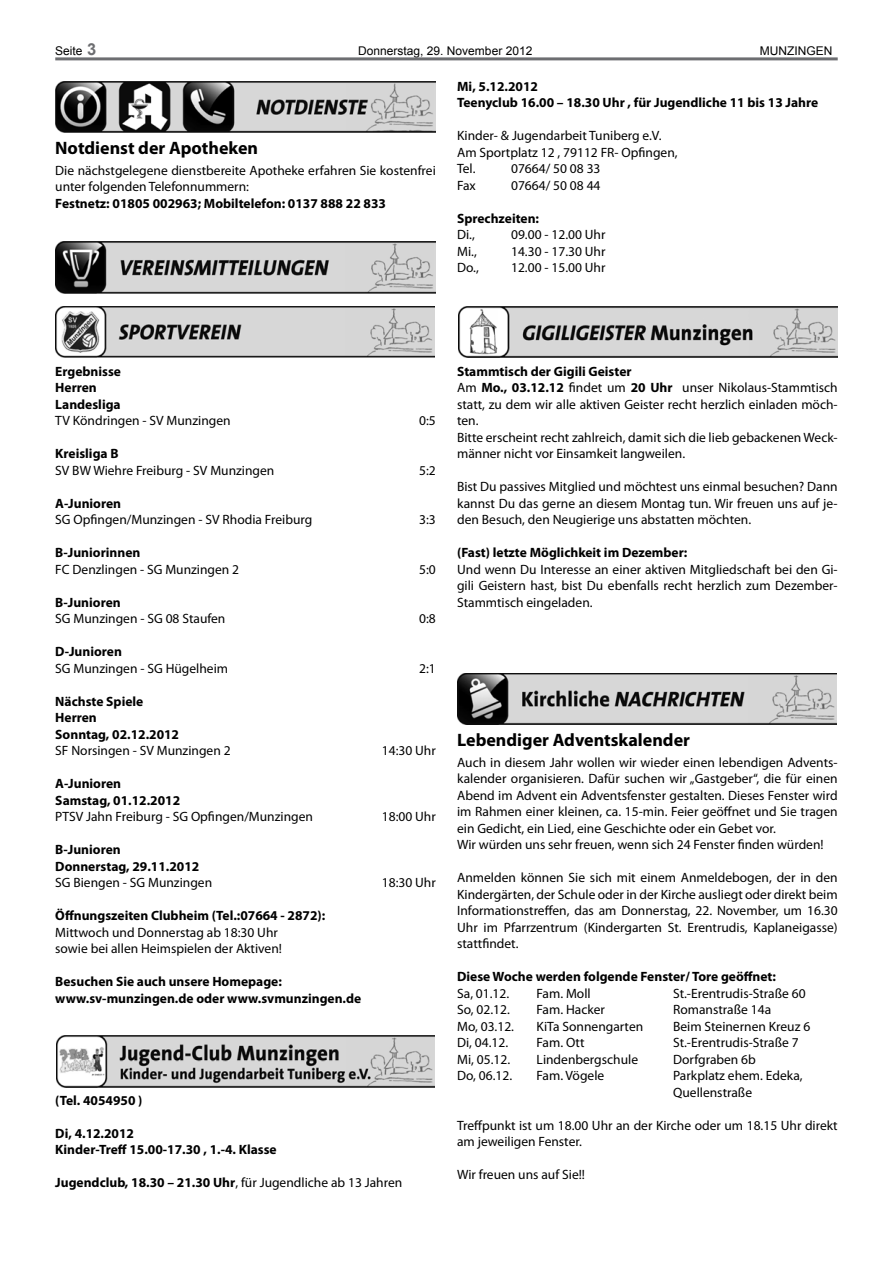
<style>
.page{position:relative;width:893px;height:1263px;background:#fff}
.page>*{position:absolute;margin:0;border:0;box-sizing:border-box;transform-origin:0 0}
.t1{font:700 18px "Myriad Pro";color:#000}
.t2{font:13.5px/16.5px "Myriad Pro";color:#000}
.t3{font:700 13.5px/16.5px "Myriad Pro";color:#000}
.t4{font:12px "Arial";color:#000}
.s1{font-weight:700;font-size:16.5px;color:#6d6e71}
.s2{font-weight:400}
.s3{font-weight:700}
</style>
<div class="page">
<hr style="left:55px;top:57px;width:783px;height:3px;background:#6d6e71">
<img style="left:55px;top:81px;width:380px;height:52px">
<img style="left:55px;top:242px;width:381px;height:51px">
<img style="left:56px;top:1036px;width:379px;height:51px">
<img style="left:458px;top:307px;width:379px;height:51px">
<img style="left:458px;top:674px;width:378px;height:51px">
<img style="left:56px;top:307px;width:379px;height:51px">
<p class="t4" style="left:55px;top:42px;width:43px">Seite <span class="s1">3</span></p>
<p class="t4" style="left:358px;top:42px;width:176px">Donnerstag, 29. November 2012</p>
<p class="t4" style="left:760px;top:42px;width:74px">MUNZINGEN</p>
<h1 class="t1" style="left:55px;top:136px;width:204px">Notdienst der Apotheken</h1>
<p class="t2" style="left:55px;top:162px;width:382px">Die nächstgelegene dienstbereite Apotheke erfahren Sie kostenfrei unter folgenden Telefonnummern:</p>
<p class="t3" style="left:55px;top:195px;width:332px">Festnetz: 01805 002963; Mobiltelefon: 0137 888 22 833</p>
<p class="t3" style="left:457px;top:78px;width:363px">Mi, 5.12.2012<br>Teenyclub 16.00 – 18.30 Uhr , für Jugendliche 11 bis 13 Jahre</p>
<p class="t2" style="left:457px;top:127px;width:222px">Kinder- &amp; Jugendarbeit Tuniberg e.V.<br>Am Sportplatz 12 , 79112 FR- Opfingen,<br>Tel.</p>
<p class="t2" style="left:511px;top:160px;width:91px">07664/ 50 08 33</p>
<p class="t2" style="left:457px;top:177px;width:20px">Fax</p>
<p class="t2" style="left:511px;top:177px;width:91px">07664/ 50 08 44</p>
<p class="t3" style="left:457px;top:210px;width:84px">Sprechzeiten:</p>
<p class="t2" style="left:457px;top:226px;width:19px">Di.,</p>
<p class="t2" style="left:511px;top:226px;width:96px">09.00 - 12.00 Uhr</p>
<p class="t2" style="left:457px;top:243px;width:21px">Mi.,</p>
<p class="t2" style="left:511px;top:243px;width:96px">14.30 - 17.30 Uhr</p>
<p class="t2" style="left:457px;top:259px;width:23px">Do.,</p>
<p class="t2" style="left:511px;top:259px;width:96px">12.00 - 15.00 Uhr</p>
<p class="t3" style="left:55px;top:363px;width:67px">Ergebnisse<br>Herren<br>Landesliga</p>
<p class="t2" style="left:55px;top:412px;width:177px">TV Köndringen - SV Munzingen</p>
<p class="t2" style="left:419px;top:412px;width:18px">0:5</p>
<p class="t3" style="left:55px;top:445px;width:65px">Kreisliga B</p>
<p class="t2" style="left:55px;top:462px;width:221px">SV BW Wiehre Freiburg - SV Munzingen</p>
<p class="t2" style="left:419px;top:462px;width:18px">5:2</p>
<p class="t3" style="left:55px;top:495px;width:67px">A-Junioren</p>
<p class="t2" style="left:55px;top:511px;width:259px">SG Opfingen/Munzingen - SV Rhodia Freiburg</p>
<p class="t2" style="left:419px;top:511px;width:18px">3:3</p>
<p class="t3" style="left:55px;top:544px;width:87px">B-Juniorinnen</p>
<p class="t2" style="left:55px;top:561px;width:185px">FC Denzlingen - SG Munzingen 2</p>
<p class="t2" style="left:419px;top:561px;width:18px">5:0</p>
<p class="t3" style="left:55px;top:594px;width:67px">B-Junioren</p>
<p class="t2" style="left:55px;top:610px;width:172px">SG Munzingen - SG 08 Staufen</p>
<p class="t2" style="left:419px;top:610px;width:18px">0:8</p>
<p class="t3" style="left:55px;top:643px;width:68px">D-Junioren</p>
<p class="t2" style="left:55px;top:660px;width:174px">SG Munzingen - SG Hügelheim</p>
<p class="t2" style="left:419px;top:660px;width:18px">2:1</p>
<p class="t3" style="left:55px;top:693px;width:125px">Nächste Spiele<br>Herren<br>Sonntag, 02.12.2012</p>
<p class="t2" style="left:55px;top:742px;width:177px">SF Norsingen - SV Munzingen 2</p>
<p class="t2" style="left:382px;top:742px;width:56px">14:30 Uhr</p>
<p class="t3" style="left:55px;top:775px;width:126px">A-Junioren<br>Samstag, 01.12.2012</p>
<p class="t2" style="left:55px;top:808px;width:259px">PTSV Jahn Freiburg - SG Opfingen/Munzingen</p>
<p class="t2" style="left:382px;top:808px;width:56px">18:00 Uhr</p>
<p class="t3" style="left:55px;top:841px;width:146px">B-Junioren<br>Donnerstag, 29.11.2012</p>
<p class="t2" style="left:55px;top:874px;width:158px">SG Biengen - SG Munzingen</p>
<p class="t2" style="left:382px;top:874px;width:56px">18:30 Uhr</p>
<p class="t3" style="left:55px;top:907px;width:272px">Öffnungszeiten Clubheim (Tel.:07664 - 2872):</p>
<p class="t2" style="left:55px;top:924px;width:228px">Mittwoch und Donnerstag ab 18:30 Uhr sowie bei allen Heimspielen der Aktiven!</p>
<p class="t3" style="left:55px;top:973px;width:308px">Besuchen Sie auch unsere Homepage: www.sv-munzingen.de oder www.svmunzingen.de</p>
<p class="t3" style="left:55px;top:1091px;width:89px">(Tel. 4054950 )</p>
<p class="t3" style="left:55px;top:1124px;width:223px">Di, 4.12.2012<br>Kinder-Treff 15.00-17.30 , 1.-4. Klasse</p>
<p class="t3" style="left:55px;top:1174px;width:349px">Jugendclub, 18.30 – 21.30 Uhr<span class="s2">, für Jugendliche ab 13 Jahren</span></p>
<p class="t2" style="left:457px;top:363px;width:382px"><span class="s3">Stammtisch der Gigili Geister<br></span>Am <span class="s3">Mo., 03.12.12</span> findet um <span class="s3">20 Uhr</span> unser Nikolaus-Stammtisch statt, zu dem wir alle aktiven Geister recht herzlich einladen möch&shy;ten.<br>Bitte erscheint recht zahlreich, damit sich die lieb gebackenen Weck&shy;männer nicht vor Einsamkeit langweilen.</p>
<p class="t2" style="left:457px;top:478px;width:382px;text-align:justify">Bist Du passives Mitglied und möchtest uns einmal besuchen? Dann kannst Du das gerne an diesem Montag tun. Wir freuen uns auf je&shy;den Besuch, den Neugierige uns abstatten möchten.</p>
<p class="t3" style="left:457px;top:544px;width:232px">(Fast) letzte Möglichkeit im Dezember:</p>
<p class="t2" style="left:457px;top:561px;width:382px;text-align:justify">Und wenn Du Interesse an einer aktiven Mitgliedschaft bei den Gi&shy;gili Geistern hast, bist Du ebenfalls recht herzlich zum Dezember-Stammtisch eingeladen.</p>
<h1 class="t1" style="left:457px;top:728px;width:234px">Lebendiger Adventskalender</h1>
<p class="t2" style="left:457px;top:754px;width:382px">Auch in diesem Jahr wollen wir wieder einen lebendigen Advents&shy;kalender organisieren. Dafür suchen wir „Gastgeber“, die für einen Abend im Advent ein Adventsfenster gestalten. Dieses Fenster wird im Rahmen einer kleinen, ca. 15-min. Feier geöffnet und Sie tragen ein Gedicht, ein Lied, eine Geschichte oder ein Gebet vor.<br>Wir würden uns sehr freuen, wenn sich 24 Fenster finden würden!</p>
<p class="t2" style="left:457px;top:869px;width:382px;text-align:justify">Anmelden können Sie sich mit einem Anmeldebogen, der in den Kindergärten, der Schule oder in der Kirche ausliegt oder direkt beim Informationstreffen, das am Donnerstag, 22. November, um 16.30<br>Uhr im Pfarrzentrum (Kindergarten St. Erentrudis, Kaplaneigasse) stattfindet.</p>
<p class="t3" style="left:457px;top:968px;width:320px">Diese Woche werden folgende Fenster/ Tore geöffnet:</p>
<p class="t2" style="left:457px;top:985px;width:54px">Sa, 01.12.</p>
<p class="t2" style="left:537px;top:985px;width:56px">Fam. Moll</p>
<p class="t2" style="left:673px;top:985px;width:134px">St.-Erentrudis-Straße 60</p>
<p class="t2" style="left:457px;top:1001px;width:54px">So, 02.12.</p>
<p class="t2" style="left:537px;top:1001px;width:70px">Fam. Hacker</p>
<p class="t2" style="left:673px;top:1001px;width:100px">Romanstraße 14a</p>
<p class="t2" style="left:457px;top:1018px;width:58px">Mo, 03.12.</p>
<p class="t2" style="left:537px;top:1018px;width:108px">KiTa Sonnengarten</p>
<p class="t2" style="left:673px;top:1018px;width:139px">Beim Steinernen Kreuz 6</p>
<p class="t2" style="left:457px;top:1034px;width:53px">Di, 04.12.</p>
<p class="t2" style="left:537px;top:1034px;width:49px">Fam. Ott</p>
<p class="t2" style="left:673px;top:1034px;width:127px">St.-Erentrudis-Straße 7</p>
<p class="t2" style="left:457px;top:1051px;width:55px">Mi, 05.12.</p>
<p class="t2" style="left:537px;top:1051px;width:103px">Lindenbergschule</p>
<p class="t2" style="left:673px;top:1051px;width:84px">Dorfgraben 6b</p>
<p class="t2" style="left:457px;top:1067px;width:57px">Do, 06.12.</p>
<p class="t2" style="left:537px;top:1067px;width:69px">Fam. Vögele</p>
<p class="t2" style="left:673px;top:1067px;width:131px">Parkplatz ehem. Edeka,<br>Quellenstraße</p>
<p class="t2" style="left:457px;top:1117px;width:382px">Treffpunkt ist um 18.00 Uhr an der Kirche oder um 18.15 Uhr direkt am jeweiligen Fenster.</p>
<p class="t2" style="left:457px;top:1166px;width:129px">Wir freuen uns auf Sie!!</p>
</div>
